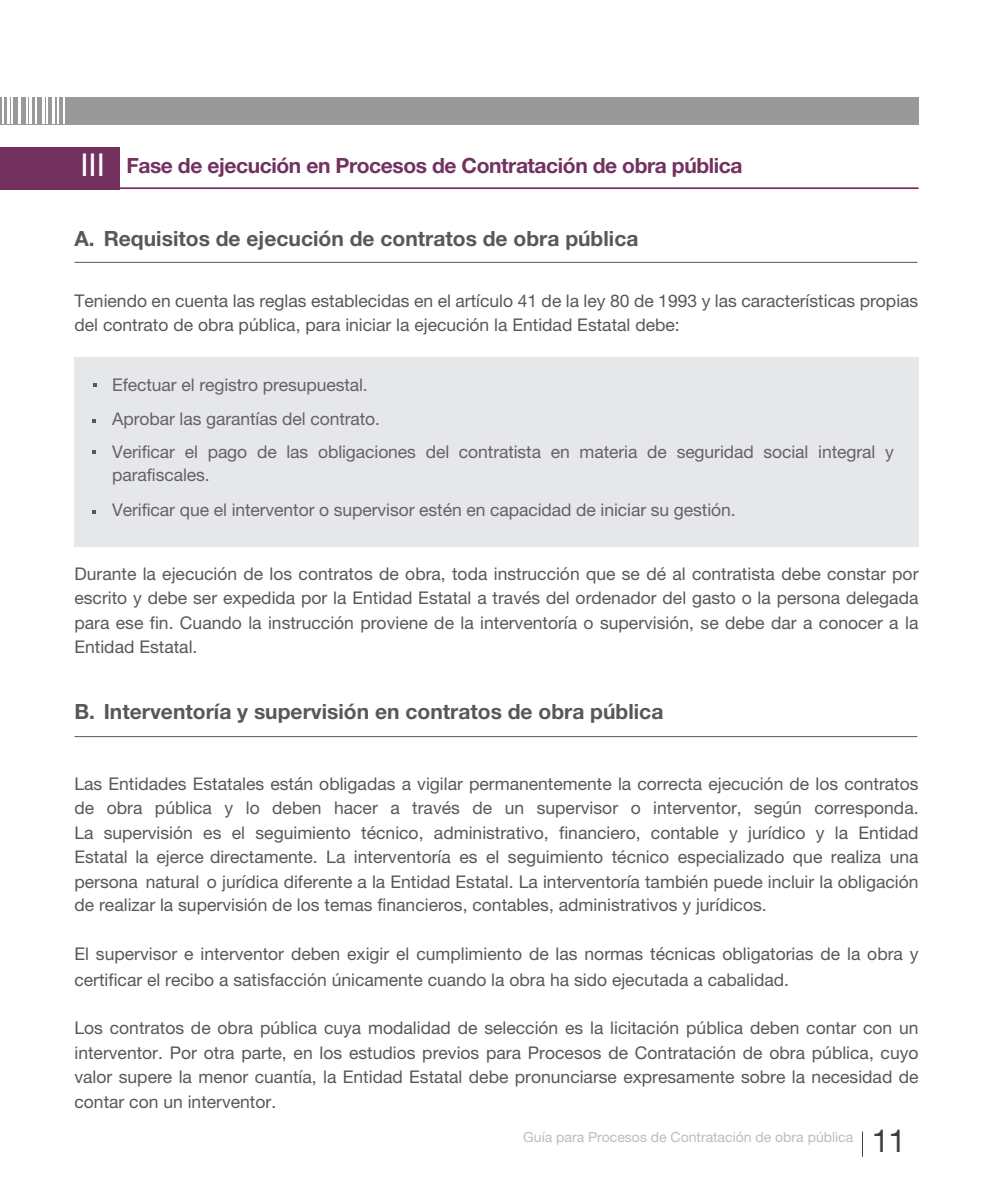
<style>
.page{position:relative;width:993px;height:1191px;background:#fff}
.page>*{position:absolute;margin:0;border:0;box-sizing:border-box;transform-origin:0 0}
.t1{font:31.5px "Helvetica Neue LT Pro";color:#fff}
.t2{font:31.5px "Helvetica Neue LT Pro";color:#3e3e3f}
.body{font:700 21px "Helvetica Neue LT Pro";color:#57585a}
.t3{font:700 21px "Helvetica Neue LT Pro";letter-spacing:-.02em;color:#73315f}
.t4{font:17.5px/24.3px "Helvetica Neue LT Pro";color:#57585a;text-align:justify}
.bullets{font:17.5px/33.8px "Helvetica Neue LT Pro";letter-spacing:-.005em;color:#636366}
.t5{font:14px "Helvetica Neue LT Pro";color:#bcbdc0}
</style>
<div class="page">
<div style="left:0;top:97px;width:918px;height:27px;background:#98999b"></div>
<hr style="left:57px;top:84px;width:1px;height:40px;background:#fff">
<hr style="left:63px;top:84px;width:1px;height:40px;background:#fff">
<hr style="left:52px;top:84px;width:3px;height:40px;background:#fff">
<hr style="left:26px;top:84px;width:2px;height:40px;background:#fff">
<hr style="left:35px;top:84px;width:2px;height:40px;background:#fff">
<hr style="left:46px;top:84px;width:2px;height:40px;background:#fff">
<hr style="left:30px;top:84px;width:2px;height:40px;background:#fff">
<hr style="left:42px;top:84px;width:2px;height:40px;background:#fff">
<hr style="left:2px;top:84px;width:2px;height:40px;background:#fff">
<hr style="left:11px;top:84px;width:2px;height:40px;background:#fff">
<hr style="left:7px;top:84px;width:3px;height:40px;background:#fff">
<hr style="left:18px;top:84px;width:3px;height:40px;background:#fff">
<hr style="left:74px;top:736px;width:843px;height:1px;background:#57585a">
<div style="left:0;top:147px;width:120px;height:42px;background:#73315f"></div>
<hr style="left:75px;top:187px;width:843px;height:2px;background:#73315f">
<hr style="left:74px;top:262px;width:843px;height:1px;background:#57585a">
<div style="left:74px;top:357px;width:844px;height:189px;background:#e6e7e9"></div>
<svg style="left:93px;top:383px;width:4px;height:4px"></svg>
<svg style="left:92px;top:419px;width:4px;height:3px"></svg>
<svg style="left:92px;top:510px;width:4px;height:4px"></svg>
<svg style="left:92px;top:450px;width:4px;height:4px"></svg>
<p class="t1" style="left:80px;top:146px;width:26px">III</p>
<p class="t3" style="left:126px;top:152px;width:617px">Fase de ejecución en Procesos de Contratación de obra pública</p>
<p class="body" style="left:74px;top:226px;width:565px">A. Requisitos de ejecución de contratos de obra pública</p>
<p class="t4" style="left:74px;top:288px;width:845px">Teniendo en cuenta las reglas establecidas en el artículo 41 de la ley 80 de 1993 y las características propias del contrato de obra pública, para iniciar la ejecución la Entidad Estatal debe:</p>
<p class="bullets" style="left:112px;top:367px;width:782px">Efectuar el registro presupuestal.<br>Aprobar las garantías del contrato.<br>Verificar el pago de las obligaciones del contratista en materia de seguridad social integral y</p>
<p class="bullets" style="left:112px;top:458px;width:624px;line-height:34.5px">parafiscales.<br>Verificar que el interventor o supervisor estén en capacidad de iniciar su gestión.</p>
<p class="t4" style="left:74px;top:561px;width:845px">Durante la ejecución de los contratos de obra, toda instrucción que se dé al contratista debe constar por escrito y debe ser expedida por la Entidad Estatal a través del ordenador del gasto o la persona delegada para ese fin. Cuando la instrucción proviene de la interventoría o supervisión, se debe dar a conocer a la Entidad Estatal.</p>
<p class="body" style="left:74px;top:698px;width:590px">B. Interventoría y supervisión en contratos de obra pública</p>
<p class="t4" style="left:74px;top:771px;width:845px">Las Entidades Estatales están obligadas a vigilar permanentemente la correcta ejecución de los contratos de obra pública y lo deben hacer a través de un supervisor o interventor, según corresponda.<br>La supervisión es el seguimiento técnico, administrativo, financiero, contable y jurídico y la Entidad Estatal la ejerce directamente. La interventoría es el seguimiento técnico especializado que realiza una persona natural o jurídica diferente a la Entidad Estatal. La interventoría también puede incluir la obligación de realizar la supervisión de los temas financieros, contables, administrativos y jurídicos.</p>
<p class="t4" style="left:74px;top:940px;width:845px;line-height:25.7px">El supervisor e interventor deben exigir el cumplimiento de las normas técnicas obligatorias de la obra y certificar el recibo a satisfacción únicamente cuando la obra ha sido ejecutada a cabalidad.</p>
<p class="t4" style="left:74px;top:1014px;width:845px;line-height:24.8px">Los contratos de obra pública cuya modalidad de selección es la licitación pública deben contar con un interventor. Por otra parte, en los estudios previos para Procesos de Contratación de obra pública, cuyo valor supere la menor cuantía, la Entidad Estatal debe pronunciarse expresamente sobre la necesidad de contar con un interventor.</p>
<p class="t5" style="left:523px;top:1128px;width:331px">Guía para Procesos de Contratación de obra pública</p>
<h1 class="t2" style="left:871px;top:1122px;width:36px">11</h1>
</div>
